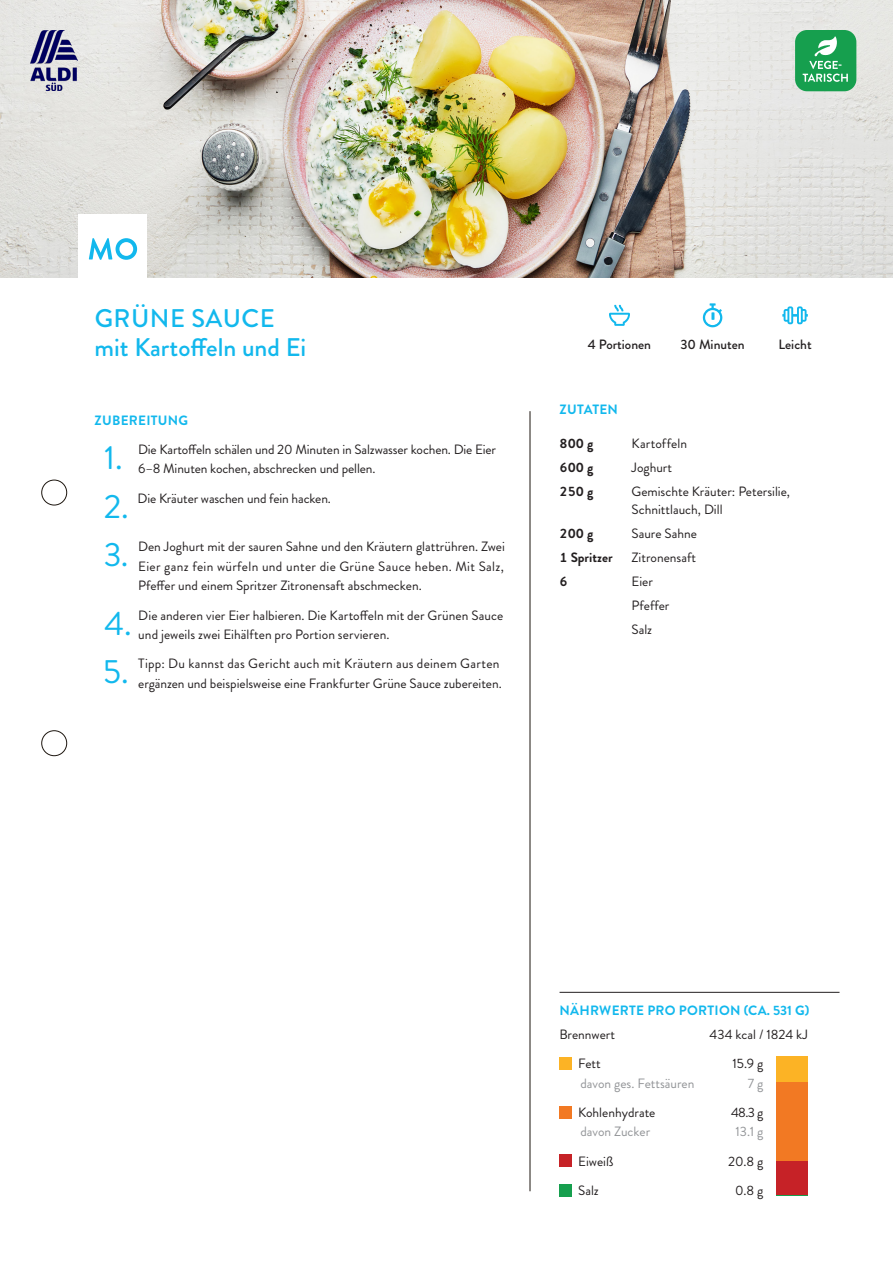
<style>
.page{position:relative;width:893px;height:1263px;background:#fff}
.page>*{position:absolute;margin:0;border:0;box-sizing:border-box;transform-origin:0 0}
.Zubereitungsliste{font:33.6px "Brandon Grotesque";color:#12b8ed}
.Headline_1{font:500 25.5px "Brandon Grotesque";color:#12b8ed}
.Headline_1-2{font:500 25.5px "Brandon Grotesque";letter-spacing:.02em;color:#12b8ed}
.Zubereitungsliste-2{font:13.5px/19.5px "Brandon Grotesque";color:#231f20}
.Absatzformat_1{font:13.5px/18px "Brandon Grotesque";color:#231f20}
.Headline_2{font:700 13.5px "Brandon Grotesque";letter-spacing:.02em;color:#12b8ed}
.Naehrwerte_Liste{font:13.5px "Brandon Grotesque";color:#231f20}
.Naehrwerte_Liste-2{font:13.5px "Brandon Grotesque";color:#939598}
.Absatzformat_1-2{font:700 13.5px "Brandon Grotesque";color:#231f20}
.txt{font:500 13.5px "Brandon Grotesque";color:#231f20}
.Headline_2-2{font:13.5px "Brandon Grotesque";color:#231f20}
</style>
<div class="page">
<div style="left:42px;top:480px;width:25px;height:25px;border:1px solid #1d160f;border-radius:50%"></div>
<div style="left:42px;top:730px;width:25px;height:26px;border:1px solid #1d160f;border-radius:50%"></div>
<div style="left:559px;top:1057px;width:13px;height:13px;background:#fcb325"></div>
<div style="left:559px;top:1105px;width:13px;height:13px;background:#f27923"></div>
<div style="left:559px;top:1154px;width:13px;height:13px;background:#c62227"></div>
<div style="left:559px;top:1183px;width:13px;height:13px;background:#169f4e"></div>
<hr style="left:530px;top:411px;width:1px;height:780px;background:#1d160f">
<hr style="left:560px;top:992px;width:279px;height:1px;background:#231f20">
<svg style="left:782px;top:306px;width:26px;height:18px"></svg>
<svg style="left:703px;top:303px;width:19px;height:24px"></svg>
<svg style="left:609px;top:305px;width:21px;height:21px"></svg>
<img style="left:0;top:0;width:893px;height:278px">
<div style="left:78px;top:214px;width:69px;height:69px;background:#fff"></div>
<svg style="left:89px;top:238px;width:48px;height:22px"></svg>
<div style="left:776px;top:1056px;width:32px;height:26px;background:#fcb325"></div>
<div style="left:776px;top:1082px;width:32px;height:78px;background:#f27923"></div>
<div style="left:776px;top:1189px;width:32px;height:6px;background:#c62227"></div>
<img style="left:30px;top:30px;width:47px;height:60px">
<div style="left:776px;top:1160px;width:32px;height:34px;background:#c62227"></div>
<div style="left:795px;top:30px;width:61px;height:61px;background:#169f4e;border-radius:12px"></div>
<svg style="left:803px;top:36px;width:45px;height:46px"></svg>
<p class="Headline_1-2" style="left:95px;top:301px;width:182px">GRÜNE SAUCE</p>
<p class="Headline_1" style="left:94px;top:330px;width:213px">mit Kartoffeln und Ei</p>
<p class="Headline_2" style="left:95px;top:411px;width:95px">ZUBEREITUNG</p>
<p class="Zubereitungsliste" style="left:104px;top:434px;width:20px">1.</p>
<p class="Zubereitungsliste-2" style="left:138px;top:440px;width:359px">Die Kartoffeln schälen und 20 Minuten in Salzwasser kochen. Die Eier<br>6–8 Minuten kochen, abschrecken und pellen.</p>
<p class="Zubereitungsliste" style="left:104px;top:483px;width:27px">2.</p>
<p class="Zubereitungsliste-2" style="left:138px;top:488px;width:195px">Die Kräuter waschen und fein hacken.</p>
<p class="Zubereitungsliste" style="left:104px;top:532px;width:26px">3.</p>
<p class="Zubereitungsliste-2" style="left:138px;top:537px;width:368px;text-align:justify">Den Joghurt mit der sauren Sahne und den Kräutern glattrühren. Zwei Eier ganz fein würfeln und unter die Grüne Sauce heben. Mit Salz, Pfeffer und einem Spritzer Zitronensaft abschmecken.</p>
<p class="Zubereitungsliste" style="left:105px;top:600px;width:29px">4.</p>
<p class="Zubereitungsliste-2" style="left:138px;top:605px;width:366px">Die anderen vier Eier halbieren. Die Kartoffeln mit der Grünen Sauce und jeweils zwei Eihälften pro Portion servieren.</p>
<p class="Zubereitungsliste" style="left:103px;top:649px;width:27px">5.</p>
<p class="Zubereitungsliste-2" style="left:138px;top:654px;width:365px">Tipp: Du kannst das Gericht auch mit Kräutern aus deinem Garten ergänzen und beispielsweise eine Frankfurter Grüne Sauce zubereiten.</p>
<p class="txt" style="left:588px;top:335px;width:65px">4 Portionen</p>
<p class="txt" style="left:680px;top:335px;width:66px">30 Minuten</p>
<p class="txt" style="left:778px;top:335px;width:35px">Leicht</p>
<p class="Headline_2" style="left:560px;top:400px;width:60px">ZUTATEN</p>
<p class="Absatzformat_1-2" style="left:560px;top:434px;width:35px">800 g</p>
<p class="Absatzformat_1" style="left:631px;top:434px;width:57px">Kartoffeln</p>
<p class="Absatzformat_1-2" style="left:560px;top:458px;width:35px">600 g</p>
<p class="Absatzformat_1" style="left:631px;top:458px;width:42px">Joghurt</p>
<p class="Absatzformat_1-2" style="left:560px;top:482px;width:35px">250 g</p>
<p class="Absatzformat_1" style="left:631px;top:482px;width:160px">Gemischte Kräuter: Petersilie,<br>Schnittlauch, Dill</p>
<p class="Absatzformat_1-2" style="left:560px;top:524px;width:35px">200 g</p>
<p class="Absatzformat_1" style="left:631px;top:524px;width:67px">Saure Sahne</p>
<p class="Absatzformat_1-2" style="left:560px;top:548px;width:55px">1 Spritzer</p>
<p class="Absatzformat_1" style="left:631px;top:548px;width:66px">Zitronensaft</p>
<p class="Absatzformat_1-2" style="left:560px;top:572px;width:10px">6</p>
<p class="Absatzformat_1" style="left:631px;top:572px;width:23px">Eier</p>
<p class="Absatzformat_1" style="left:631px;top:596px;width:39px">Pfeffer</p>
<p class="Absatzformat_1" style="left:631px;top:620px;width:22px">Salz</p>
<p class="Headline_2" style="left:559px;top:1000px;width:252px">NÄHRWERTE PRO PORTION (CA. 531 G)</p>
<p class="Headline_2-2" style="left:559px;top:1025px;width:57px">Brennwert</p>
<p class="Headline_2-2" style="left:710px;top:1025px;width:100px">434 kcal / 1824 kJ</p>
<p class="Naehrwerte_Liste" style="left:578px;top:1054px;width:24px">Fett</p>
<p class="Naehrwerte_Liste-2" style="left:580px;top:1074px;width:116px">davon ges. Fettsäuren</p>
<p class="Naehrwerte_Liste" style="left:732px;top:1054px;width:32px">15.9 g</p>
<p class="Naehrwerte_Liste-2" style="left:748px;top:1074px;width:17px">7 g</p>
<p class="Naehrwerte_Liste" style="left:578px;top:1103px;width:79px">Kohlenhydrate</p>
<p class="Naehrwerte_Liste-2" style="left:580px;top:1122px;width:71px">davon Zucker</p>
<p class="Naehrwerte_Liste" style="left:731px;top:1103px;width:34px">48.3 g</p>
<p class="Naehrwerte_Liste-2" style="left:735px;top:1122px;width:29px">13.1 g</p>
<p class="Naehrwerte_Liste" style="left:578px;top:1152px;width:37px">Eiweiß</p>
<p class="Naehrwerte_Liste" style="left:728px;top:1152px;width:37px">20.8 g</p>
<p class="Naehrwerte_Liste" style="left:578px;top:1181px;width:22px">Salz</p>
<p class="Naehrwerte_Liste" style="left:735px;top:1181px;width:30px">0.8 g</p>
</div>
